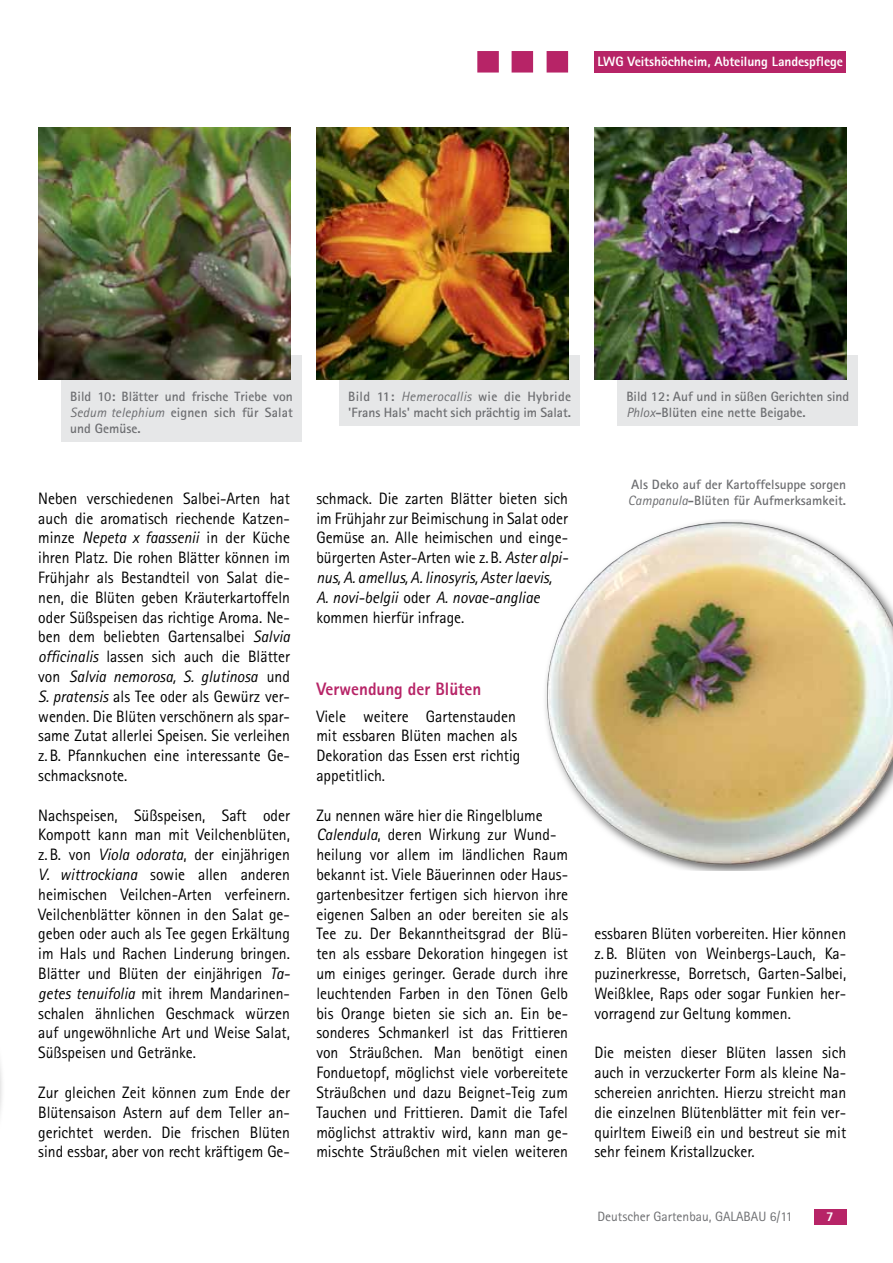
<style>
.page{position:relative;width:893px;height:1263px;background:#fff}
.page>*{position:absolute;margin:0;border:0;box-sizing:border-box;transform-origin:0 0}
.Subline_12{font:800 18px "Rotis Sans Serif";color:#b72467;scale:.95 1}
.Fließtext{font:16.5px/19.8px "Rotis Sans Serif";color:#000;text-align:justify;scale:.95 1}
.Bildunterzeile{font:700 13.5px/16.2px "Rotis Sans Serif";color:#6d6e71}
.t1{font:800 13.5px "Rotis Sans Serif";letter-spacing:-.005em;color:#fff}
.t2{font:13.5px "Rotis Sans Serif";color:#6d6e71}
.s1{font-weight:400;font-style:italic}
.s2{font-style:italic}
</style>
<div class="page">
<div style="left:61px;top:355px;width:241px;height:87px;background:#e6e7e8"></div>
<img style="left:38px;top:128px;width:252px;height:251px">
<div style="left:340px;top:355px;width:240px;height:71px;background:#e6e7e8"></div>
<img style="left:316px;top:128px;width:252px;height:251px">
<div style="left:618px;top:355px;width:240px;height:71px;background:#e6e7e8"></div>
<img style="left:594px;top:128px;width:252px;height:251px">
<img style="left:545px;top:520px;width:348px;height:351px">
<div style="left:814px;top:1209px;width:32px;height:16px;background:#b72467"></div>
<div style="left:594px;top:51px;width:252px;height:22px;background:#b72467"></div>
<div style="left:477px;top:51px;width:22px;height:22px;background:#b72467;border:3px solid #b72467"></div>
<div style="left:512px;top:51px;width:21px;height:22px;background:#b72467"></div>
<div style="left:547px;top:51px;width:21px;height:22px;background:#b72467"></div>
<p class="t1" style="left:597px;top:53px;width:247px">LWG Veitshöchheim, Abteilung Landespflege</p>
<p class="Bildunterzeile" style="left:70px;top:388px;width:224px;text-align:justify">Bild 10: Blätter und frische Triebe von <span class="s1">Sedum telephium</span> eignen sich für Salat und Gemüse.</p>
<p class="Bildunterzeile" style="left:348px;top:388px;width:224px">Bild 11: <span class="s1">Hemerocallis</span> wie die Hybride 'Frans Hals' macht sich prächtig im Salat.</p>
<p class="Bildunterzeile" style="left:626px;top:388px;width:224px">Bild 12: Auf und in süßen Gerichten sind<br><span class="s1">Phlox</span>-Blüten eine nette Beigabe.</p>
<p class="Fließtext" style="left:38px;top:488px;width:266px">Neben verschiedenen Salbei-Arten hat auch die aromatisch riechende Katzen&shy;minze <span class="s2">Nepeta x faassenii</span> in der Küche ihren Platz. Die rohen Blätter können im Frühjahr als Bestandteil von Salat die&shy;nen, die Blüten geben Kräuterkartoffeln oder Süßspeisen das richtige Aroma. Ne&shy;ben dem beliebten Gartensalbei <span class="s2">Salvia officinalis</span> lassen sich auch die Blätter von <span class="s2">Salvia nemorosa, S. glutinosa</span> und <span class="s2">S. pratensis</span> als Tee oder als Gewürz ver&shy;wenden. Die Blüten verschönern als spar&shy;same Zutat allerlei Speisen. Sie verleihen z.B. Pfannkuchen eine interessante Ge&shy;schmacksnote.</p>
<p class="Fließtext" style="left:38px;top:805px;width:266px;text-align:left">Nachspeisen, Süßspeisen, Saft oder Kompott kann man mit Veilchenblüten, z.B. von <span class="s2">Viola odorata</span>, der einjährigen <span class="s2">V. wittrockiana</span> sowie allen anderen heimischen Veilchen-Arten verfeinern.<br>Veilchenblätter können in den Salat ge&shy;geben oder auch als Tee gegen Erkältung im Hals und Rachen Linderung bringen.<br>Blätter und Blüten der einjährigen <span class="s2">Ta&shy;getes tenuifolia</span> mit ihrem Mandarinen&shy;schalen ähnlichen Geschmack würzen auf ungewöhnliche Art und Weise Salat, Süßspeisen und Getränke.</p>
<p class="Fließtext" style="left:38px;top:1082px;width:266px">Zur gleichen Zeit können zum Ende der Blütensaison Astern auf dem Teller an&shy;gerichtet werden. Die frischen Blüten sind essbar, aber von recht kräftigem Ge-</p>
<p class="Fließtext" style="left:316px;top:488px;width:266px;text-align:left">schmack. Die zarten Blätter bieten sich im Frühjahr zur Beimischung in Salat oder Gemüse an. Alle heimischen und einge&shy;bürgerten Aster-Arten wie z.B. <span class="s2">Aster alpi&shy;nus, A. amellus, A. linosyris, Aster laevis,<br>A. novi-belgii</span> oder <span class="s2">A. novae-angliae </span>kommen hierfür infrage.</p>
<p class="Subline_12" style="left:316px;top:678px;width:175px">Verwendung der Blüten</p>
<p class="Fließtext" style="left:316px;top:706px;width:216px;text-align:left">Viele weitere Gartenstauden mit essbaren Blüten machen als<br>Dekoration das Essen erst richtig appetitlich.</p>
<p class="Fließtext" style="left:316px;top:805px;width:267px;text-align:left">Zu nennen wäre hier die Ringelblume <span class="s2">Calendula</span>, deren Wirkung zur Wund&shy;heilung vor allem im ländlichen Raum bekannt ist. Viele Bäuerinnen oder Haus&shy;gartenbesitzer fertigen sich hiervon ihre eigenen Salben an oder bereiten sie als Tee zu. Der Bekanntheitsgrad der Blü&shy;ten als essbare Dekoration hingegen ist um einiges geringer. Gerade durch ihre leuchtenden Farben in den Tönen Gelb bis Orange bieten sie sich an. Ein be&shy;sonderes Schmankerl ist das Frittieren von Sträußchen. Man benötigt einen Fonduetopf, möglichst viele vorbereitete Sträußchen und dazu Beignet-Teig zum Tauchen und Frittieren. Damit die Tafel möglichst attraktiv wird, kann man ge&shy;mischte Sträußchen mit vielen weiteren</p>
<p class="Bildunterzeile" style="left:628px;top:476px;width:220px">Als Deko auf der Kartoffelsuppe sorgen<br><span class="s1">Campanula</span>-Blüten für Aufmerksamkeit.</p>
<p class="Fließtext" style="left:594px;top:924px;width:266px">essbaren Blüten vorbereiten. Hier können z.B. Blüten von Weinbergs-Lauch, Ka&shy;puzinerkresse, Borretsch, Garten-Salbei, Weißklee, Raps oder sogar Funkien her&shy;vorragend zur Geltung kommen.</p>
<p class="Fließtext" style="left:594px;top:1043px;width:266px">Die meisten dieser Blüten lassen sich auch in verzuckerter Form als kleine Na&shy;schereien anrichten. Hierzu streicht man die einzelnen Blütenblätter mit fein ver&shy;quirltem Eiweiß ein und bestreut sie mit sehr feinem Kristallzucker.</p>
<p class="t2" style="left:597px;top:1209px;width:197px">Deutscher Gartenbau, GALABAU 6/11</p>
<p class="t1" style="left:826px;top:1208px;width:9px">7</p>
</div>
